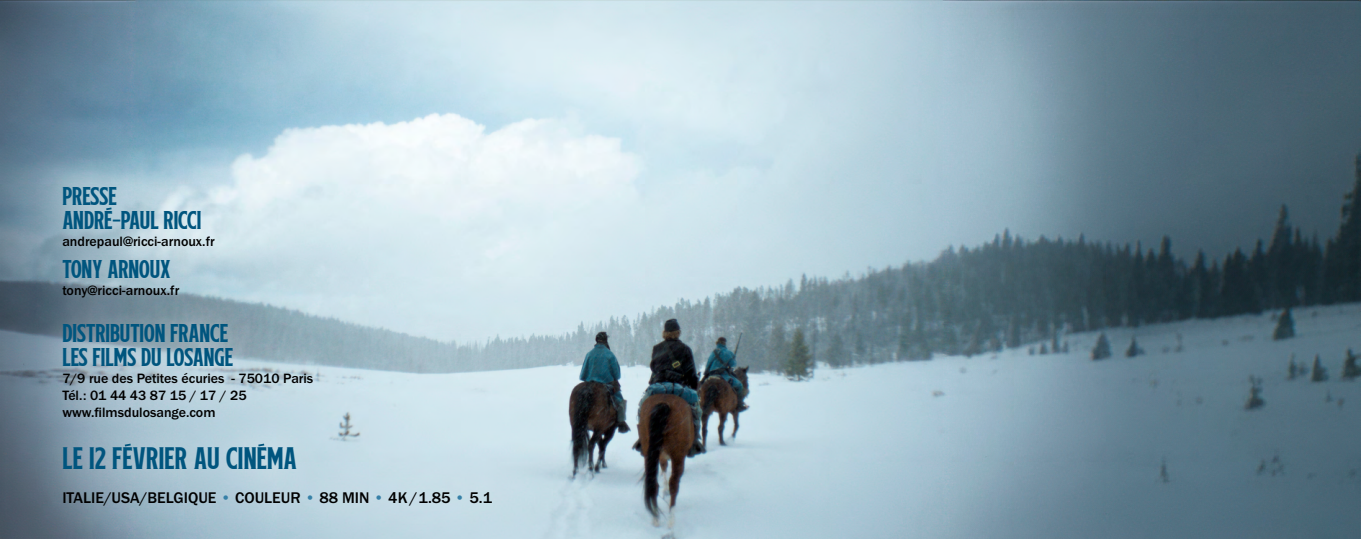
<style>
.page{position:relative;width:1361px;height:539px;background:#fff}
.page>*{position:absolute;margin:0;border:0;box-sizing:border-box;transform-origin:0 0}
.t1{font:29px "Melvins One";letter-spacing:.01em;color:#00557e}
.t2{font:24px/24px "Melvins One";color:#00557e}
.t3{font:500 16px "Franklin Gothic URW";color:#000}
.t4{font:500 14px/17px "Franklin Gothic URW";color:#000}
.s1{color:#3680a7}
</style>
<div class="page">
<img style="left:0;top:0;width:1361px;height:539px">
<div style="left:26px;top:150px;width:499px;height:389px;background:#fff;opacity:.48"></div>
<svg style="left:258px;top:443px;width:6px;height:3px"></svg>
<svg style="left:125px;top:443px;width:6px;height:3px"></svg>
<svg style="left:106px;top:207px;width:6px;height:3px"></svg>
<h2 class="t2" style="left:62px;top:185px;width:140px">PRESSE<br>ANDRE-PAUL RICCI</h2>
<p class="t4" style="left:62px;top:232px;width:154px">andrepaul@ricci-arnoux.fr</p>
<h2 class="t2" style="left:62px;top:258px;width:110px">TONY ARNOUX</h2>
<p class="t4" style="left:62px;top:281px;width:118px">tony@ricci-arnoux.fr</p>
<h2 class="t2" style="left:62px;top:322px;width:172px">DISTRIBUTION FRANCE<br>LES FILMS DU LOSANGE</h2>
<p class="t4" style="left:62px;top:369px;width:252px">7/9 rue des Petites écuries - 75010 Paris<br>Tél.: 01 44 43 87 15 / 17 / 25 www.filmsdulosange.com</p>
<h1 class="t1" style="left:62px;top:446px;width:236px">LE I2 FEVRIER AU CINEMA</h1>
<p class="t3" style="left:62px;top:487px;width:431px">ITALIE/USA/BELGIQUE <span class="s1">•</span> COULEUR <span class="s1">•</span> 88 MIN <span class="s1">•</span> 4K / 1.85 <span class="s1">•</span> 5.1</p>
</div>
